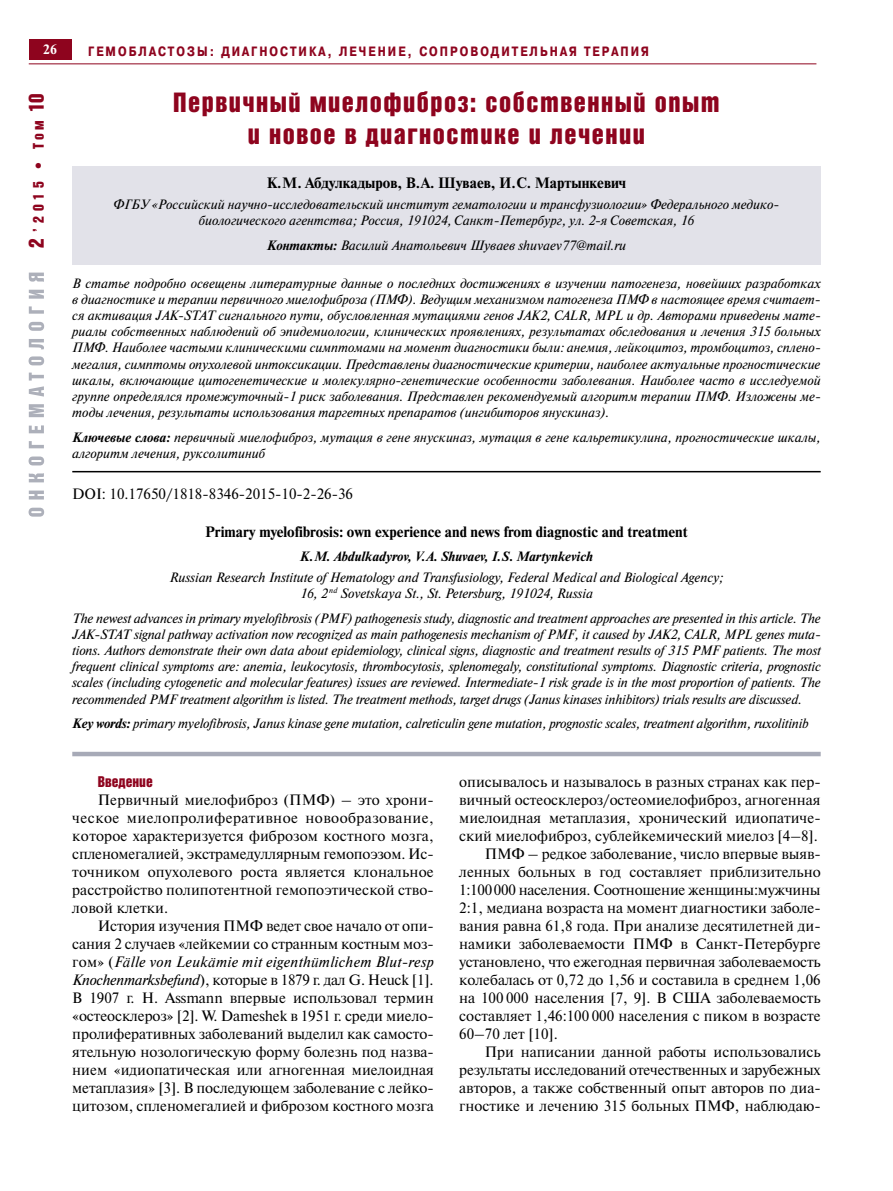
<style>
.page{position:relative;width:893px;height:1191px;background:#fff}
.page>*{position:absolute;margin:0;border:0;box-sizing:border-box;transform-origin:0 0}
.t1{font:27px/32.4px "Bastion Kontrast Alt C";letter-spacing:.055em;color:#8e041e;text-align:center}
.t2{font:15px/18px "Newton C";color:#000}
.t3{font:700 15px "Newton C";color:#000}
.t4{font:15px "Newton C";letter-spacing:-.02em;color:#000}
.t5{font:15px "Bastion Kontrast Alt C";color:#8e041e}
.t6{font:italic 13.5px/16.2px "Newton C";color:#000;text-align:center}
.t7{font:700 13.5px "Pragmatica Cond C";letter-spacing:.15em;color:#8e041e}
.t8{font:italic 700 13.5px "Newton C";color:#000}
.t9{font:700 13.5px "Newton C";color:#fff}
.s1{font-size:21px}
.s2{font-weight:700}
.s3{font-style:italic}
.s4{font-family:"Times New Roman";font-style:italic}
</style>
<div class="page">
<hr style="left:29px;top:64px;width:787px;height:1px;background:#8e041e">
<div style="left:29px;top:39px;width:42px;height:20px;background:#8e041e"></div>
<svg style="left:29px;top:508px;width:15px;height:8px"></svg>
<svg style="left:29px;top:490px;width:15px;height:9px"></svg>
<svg style="left:29px;top:473px;width:15px;height:9px"></svg>
<svg style="left:29px;top:456px;width:15px;height:9px"></svg>
<svg style="left:29px;top:441px;width:15px;height:7px"></svg>
<svg style="left:29px;top:425px;width:15px;height:8px"></svg>
<svg style="left:29px;top:404px;width:15px;height:13px"></svg>
<svg style="left:29px;top:386px;width:15px;height:10px"></svg>
<svg style="left:29px;top:372px;width:15px;height:8px"></svg>
<svg style="left:29px;top:356px;width:15px;height:9px"></svg>
<svg style="left:29px;top:339px;width:15px;height:10px"></svg>
<svg style="left:29px;top:322px;width:15px;height:9px"></svg>
<svg style="left:29px;top:306px;width:15px;height:8px"></svg>
<svg style="left:29px;top:290px;width:15px;height:9px"></svg>
<svg style="left:29px;top:272px;width:15px;height:10px"></svg>
<div style="left:72px;top:166px;width:749px;height:98px;background:#e2e2e9"></div>
<hr style="left:72px;top:471px;width:749px;height:1px;background:#000">
<hr style="left:72px;top:752px;width:749px;height:4px;background:#a7aab7">
<p class="t9" style="left:43px;top:42px;width:15px">26</p>
<p class="t7" style="left:88px;top:43px;width:562px">ГЕМОБЛАСТОЗЫ: ДИАГНОСТИКА, ЛЕЧЕНИЕ, СОПРОВОДИТЕЛЬНАЯ ТЕРАПИЯ</p>
<p class="t5" style="left:31px;top:248px;width:156px;rotate:-90deg"><span class="s1">2</span> ’2015 • Том <span class="s1">10</span></p>
<h1 class="t1" style="left:173px;top:86px;width:548px">Первичный миелофиброз: собственный опыт и новое в диагностике и лечении</h1>
<p class="t3" style="left:267px;top:174px;width:361px">К.М. Абдулкадыров, В.А. Шуваев, И.С. Мартынкевич</p>
<p class="t6" style="left:114px;top:196px;width:667px">ФГБУ «Российский научно-исследовательский институт гематологии и трансфузиологии» Федерального медико&shy;биологического агентства; Россия, 191024, Санкт-Петербург, ул. 2-я Советская, 16</p>
<p class="t6" style="left:267px;top:237px;width:361px"><span class="s2">Контакты:</span> Василий Анатольевич Шуваев shuvaev77@mail.ru</p>
<p class="t6" style="left:72px;top:275px;width:750px;text-align:justify">В статье подробно освещены литературные данные о последних достижениях в изучении патогенеза, новейших разработках в диагностике и терапии первичного миелофиброза (ПМФ). Ведущим механизмом патогенеза ПМФ в настоящее время считает&shy;ся активация JAK-STAT сигнального пути, обусловленная мутациями генов JAK2, CALR, MPL и др. Авторами приведены мате&shy;риалы собственных наблюдений об эпидемиологии, клинических проявлениях, результатах обследования и лечения 315 больных ПМФ. Наиболее частыми клиническими симптомами на момент диагностики были: анемия, лейкоцитоз, тромбоцитоз, сплено&shy;мегалия, симптомы опухолевой интоксикации. Представлены диагностические критерии, наиболее актуальные прогностические шкалы, включающие цитогенетические и молекулярно-генетические особенности заболевания. Наиболее часто в исследуемой группе определялся промежуточный-1 риск заболевания. Представлен рекомендуемый алгоритм терапии ПМФ. Изложены ме&shy;тоды лечения, результаты использования таргетных препаратов (ингибиторов янускиназ).</p>
<p class="t6" style="left:72px;top:429px;width:750px;text-align:left"><span class="s2">Ключевые слова:</span> первичный миелофиброз, мутация в гене янускиназ, мутация в гене кальретикулина, прогностические шкалы, алгоритм лечения, руксолитиниб</p>
<p class="t2" style="left:72px;top:485px;width:282px">DOI: 10.17650/1818-8346-2015-10-2-26-36</p>
<p class="t3" style="left:205px;top:523px;width:484px">Primary myelofibrosis: own experience and news from diagnostic and treatment</p>
<p class="t8" style="left:300px;top:549px;width:295px">K.M. Abdulkadyrov, V.A. Shuvaev, I.S. Martynkevich</p>
<p class="t6" style="left:170px;top:569px;width:555px">Russian Research Institute of Hematology and Transfusiology, Federal Medical and Biological Agency;<br>16, 2 <sup>nd</sup> Sovetskaya St., St. Petersburg, 191024, Russia</p>
<p class="t6" style="left:72px;top:610px;width:750px;text-align:justify">The newest advances in primary myelofibrosis (PMF) pathogenesis study, diagnostic and treatment approaches are presented in this article. The JAK-STAT signal pathway activation now recognized as main pathogenesis mechanism of PMF, it caused by JAK2, CALR, MPL genes muta&shy;tions. Authors demonstrate their own data about epidemiology, clinical signs, diagnostic and treatment results of 315 PMF patients. The most frequent clinical symptoms are: anemia, leukocytosis, thrombocytosis, splenomegaly, constitutional symptoms. Diagnostic criteria, prognostic scales (including cytogenetic and molecular features) issues are reviewed. Intermediate-1 risk grade is in the most proportion of patients. The recommended PMF treatment algorithm is listed. The treatment methods, target drugs (Janus kinases inhibitors) trials results are discussed.</p>
<p class="t6" style="left:72px;top:715px;width:738px"><span class="s2">Key words:</span> primary myelofibrosis, Janus kinase gene mutation, calreticulin gene mutation, prognostic scales, treatment algorithm, ruxolitinib</p>
<p class="t5" style="left:98px;top:774px;width:56px">Введение</p>
<p class="t2" style="left:72px;top:791px;width:363px;text-indent:26px">Первичный миелофиброз (ПМФ) – это хрони&shy;ческое миелопролиферативное новообразование, которое характеризуется фиброзом костного мозга, спленомегалией, экстрамедуллярным гемопоэзом. Ис&shy;точником опухолевого роста является клональное расстройство полипотентной гемопоэтической ство&shy;ловой клетки.</p>
<p class="t2" style="left:72px;top:917px;width:363px;text-align:justify;text-indent:26px">История изучения ПМФ ведет свое начало от опи&shy;сания 2 случаев «лейкемии со странным костным моз&shy;гом» (<span class="s3">F</span><span class="s4">ä</span><span class="s3">lle von Leuk</span><span class="s4">ä</span><span class="s3">mie mit eigenth</span><span class="s4">ü</span><span class="s3">mlichem Blut-resp Knochenmarksbefund</span>), которые в 1879 г. дал G. Heuck [1].<br>В 1907 г. H. Assmann впервые использовал термин «остеосклероз» [2]. W. Dameshek в 1951 г. среди миело&shy;пролиферативных заболеваний выделил как самосто&shy;ятельную нозологическую форму болезнь под назва&shy;нием «идиопатическая или агногенная миелоидная метаплазия» [3]. В последующем заболевание с лейко&shy;цитозом, спленомегалией и фиброзом костного мозга</p>
<p class="t2" style="left:459px;top:773px;width:363px">описывалось и называлось в разных странах как пер-</p>
<p class="t2" style="left:459px;top:791px;width:363px">вичный остеосклероз/остеомиелофиброз, агногенная</p>
<p class="t2" style="left:459px;top:809px;width:363px">миелоидная метаплазия, хронический идиопатиче-</p>
<p class="t2" style="left:459px;top:827px;width:360px">ский миелофиброз, сублейкемический миелоз [4–8].</p>
<p class="t2" style="left:485px;top:845px;width:337px">ПМФ – редкое заболевание, число впервые выяв-</p>
<p class="t2" style="left:459px;top:863px;width:363px">ленных больных в год составляет приблизительно</p>
<p class="t4" style="left:459px;top:882px;width:363px">1:100 000 населения. Соотношение женщины:мужчины</p>
<p class="t2" style="left:459px;top:899px;width:363px">2:1, медиана возраста на момент диагностики заболе-</p>
<p class="t2" style="left:459px;top:917px;width:363px">вания равна 61,8 года. При анализе десятилетней ди-</p>
<p class="t2" style="left:459px;top:935px;width:363px">намики заболеваемости ПМФ в Санкт-Петербурге</p>
<p class="t2" style="left:459px;top:953px;width:363px">установлено, что ежегодная первичная заболеваемость</p>
<p class="t2" style="left:459px;top:971px;width:363px">колебалась от 0,72 до 1,56 и составила в среднем 1,06</p>
<p class="t2" style="left:459px;top:989px;width:363px">на 100 000 населения [7, 9]. В США заболеваемость</p>
<p class="t2" style="left:459px;top:1007px;width:363px">составляет 1,46:100 000 населения с пиком в возрасте</p>
<p class="t2" style="left:459px;top:1025px;width:100px">60–70 лет [10].</p>
<p class="t2" style="left:485px;top:1043px;width:337px">При написании данной работы использовались</p>
<p class="t2" style="left:459px;top:1061px;width:363px">результаты исследований отечественных и зарубежных</p>
<p class="t2" style="left:459px;top:1079px;width:361px">авторов, а также собственный опыт авторов по диа-</p>
<p class="t2" style="left:459px;top:1097px;width:363px">гностике и лечению 315 больных ПМФ, наблюдаю-</p>
</div>
